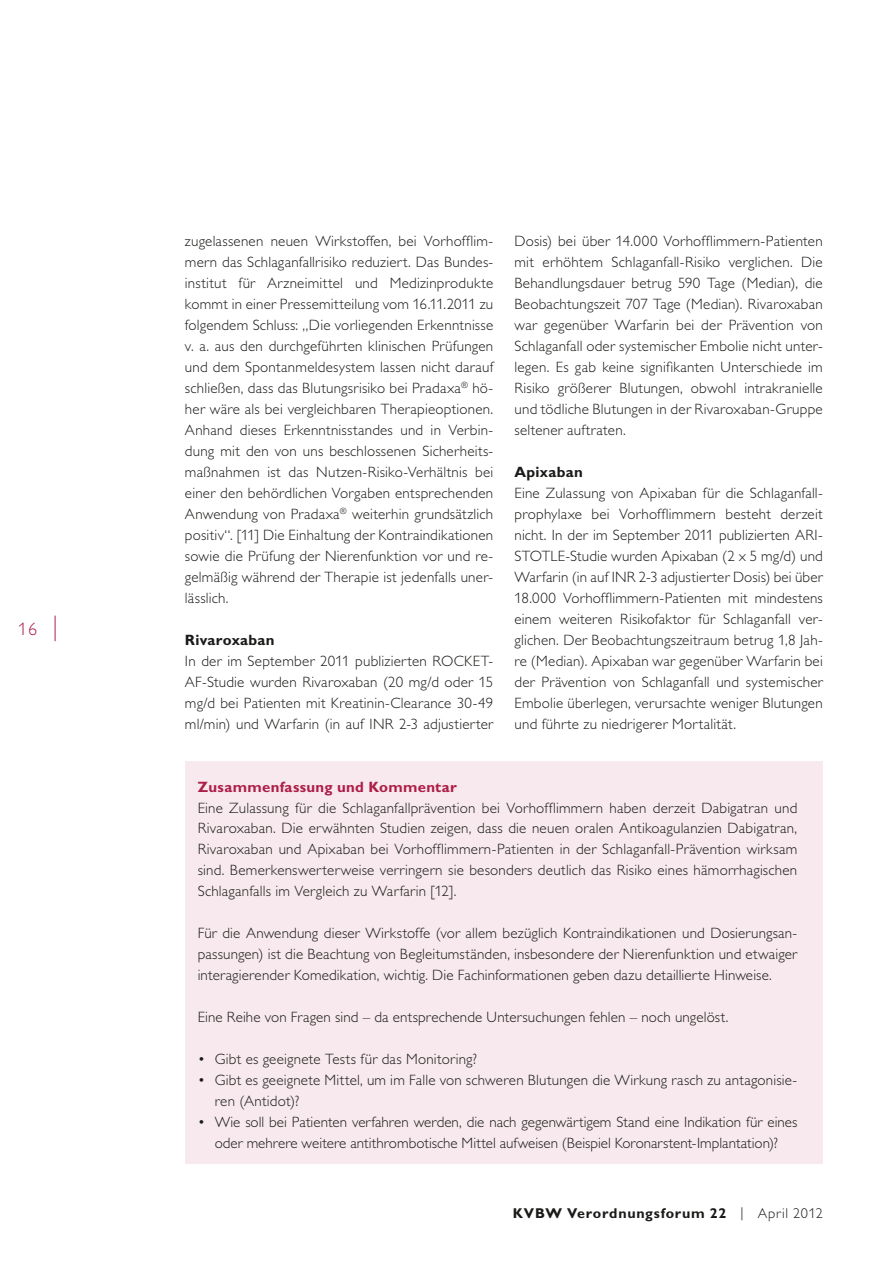
<style>
.page{position:relative;width:893px;height:1263px;background:#fff}
.page>*{position:absolute;margin:0;border:0;box-sizing:border-box;transform-origin:0 0}
.t1{font:18px "Gill Alternate One Light PL";color:#ae1d49}
.t2{font:15px/21px "Gill Alternate One Light PL";letter-spacing:.01em;color:#1a1a18;text-align:justify}
.t3{font:15px "Gill Alternate One Bold PL";letter-spacing:.02em;color:#ae1d49}
.t4{font:15px "Gill Alternate One Bold PL";letter-spacing:.015em;color:#1a1a18}
.t5{font:14.25px "Gill Alternate One Bold PL";letter-spacing:.05em;color:#1a1a18}
.s1{font-family:"Gill Alternate One Light PL"}
</style>
<div class="page">
<div style="left:185px;top:761px;width:637px;height:403px;background:#f7e9ed"></div>
<svg style="left:55px;top:616px;width:1px;height:25px"></svg>
<p class="t1" style="left:18px;top:620px;width:21px">16</p>
<p class="t2" style="left:185px;top:231px;width:310px">zugelassenen neuen Wirkstoffen, bei Vorhofflim&shy;mern das Schlaganfallrisiko reduziert. Das Bundes&shy;institut für Arzneimittel und Medizinprodukte kommt in einer Pressemitteilung vom 16.11.2011 zu folgendem Schluss: „Die vorliegenden Erkenntnisse v. a. aus den durchgeführten klinischen Prüfungen und dem Spontanmeldesystem lassen nicht darauf schließen, dass das Blutungsrisiko bei Pradaxa<sup>®</sup> hö&shy;her wäre als bei vergleichbaren Therapieoptionen.<br>Anhand dieses Erkenntnisstandes und in Verbin&shy;dung mit den von uns beschlossenen Sicherheits&shy;maßnahmen ist das Nutzen-Risiko-Verhältnis bei einer den behördlichen Vorgaben entsprechenden Anwendung von Pradaxa<sup>®</sup> weiterhin grundsätzlich positiv“. [11] Die Einhaltung der Kontraindikationen sowie die Prüfung der Nierenfunktion vor und re&shy;gelmäßig während der Therapie ist jedenfalls uner&shy;lässlich.</p>
<p class="t4" style="left:185px;top:631px;width:91px">Rivaroxaban</p>
<p class="t2" style="left:185px;top:650px;width:310px">In der im September 2011 publizierten ROCKET-AF-Studie wurden Rivaroxaban (20 mg/d oder 15 mg/d bei Patienten mit Kreatinin-Clearance 30-49 ml/min) und Warfarin (in auf INR 2-3 adjustierter</p>
<p class="t2" style="left:514px;top:231px;width:310px">Dosis) bei über 14.000 Vorhofflimmern-Patienten mit erhöhtem Schlaganfall-Risiko verglichen. Die Behandlungsdauer betrug 590 Tage (Median), die Beobachtungszeit 707 Tage (Median). Rivaroxaban war gegenüber Warfarin bei der Prävention von Schlaganfall oder systemischer Embolie nicht unter&shy;legen. Es gab keine signifikanten Unterschiede im Risiko größerer Blutungen, obwohl intrakranielle und tödliche Blutungen in der Rivaroxaban-Gruppe seltener auftraten.</p>
<p class="t4" style="left:514px;top:464px;width:70px">Apixaban</p>
<p class="t2" style="left:514px;top:482px;width:310px">Eine Zulassung von Apixaban für die Schlaganfall&shy;prophylaxe bei Vorhofflimmern besteht derzeit nicht. In der im September 2011 publizierten ARI-STOTLE-Studie wurden Apixaban (2 x 5 mg/d) und Warfarin (in auf INR 2-3 adjustierter Dosis) bei über 18.000 Vorhofflimmern-Patienten mit mindes tens einem weiteren Risikofaktor für Schlaganfall ver&shy;glichen. Der Beobachtungszeitraum betrug 1,8 Jah&shy;re (Median). Apixaban war gegenüber Warfarin bei der Prävention von Schlaganfall und systemischer Embolie überlegen, verursachte weniger Blutungen und führte zu niedrigerer Mortalität.</p>
<p class="t3" style="left:198px;top:778px;width:261px">Zusammenfassung und Kommentar</p>
<p class="t2" style="left:198px;top:797px;width:601px">Eine Zulassung für die Schlaganfallprävention bei Vorhofflimmern haben derzeit Dabigatran und Rivaroxaban. Die erwähnten Studien zeigen, dass die neuen oralen Antikoagulanzien Dabigatran, Rivaroxaban und Apixaban bei Vorhofflimmern-Patienten in der Schlaganfall-Prävention wirksam sind. Bemerkenswerterweise verringern sie besonders deutlich das Risiko eines hämorrhagischen Schlaganfalls im Vergleich zu Warfarin [12].</p>
<p class="t2" style="left:198px;top:923px;width:601px">Für die Anwendung dieser Wirkstoffe (vor allem bezüglich Kontraindikationen und Dosierungsan&shy;passungen) ist die Beachtung von Begleitumständen, insbesondere der Nierenfunktion und etwaiger interagierender Komedikation, wichtig. Die Fachinformationen geben dazu detaillierte Hinweise.</p>
<p class="t2" style="left:198px;top:1007px;width:532px">Eine Reihe von Fragen sind – da entsprechende Untersuchungen fehlen – noch ungelöst.</p>
<p class="t2" style="left:198px;top:1049px;width:281px">• Gibt es geeignete Tests für das Monitoring?</p>
<p class="t2" style="left:215px;top:1070px;width:584px;text-indent:-17px">• Gibt es geeignete Mittel, um im Falle von schweren Blutungen die Wirkung rasch zu antagonisie&shy;ren (Antidot)?</p>
<p class="t2" style="left:198px;top:1112px;width:601px;text-align:center">• Wie soll bei Patienten verfahren werden, die nach gegenwärtigem Stand eine Indikation für eines oder mehrere weitere antithrombotische Mittel aufweisen (Beispiel Koronarstent-Implantation)?</p>
<p class="t5" style="left:513px;top:1206px;width:311px">KVBW Verordnungsforum 22 <span class="s1">| April 2012</span></p>
</div>
